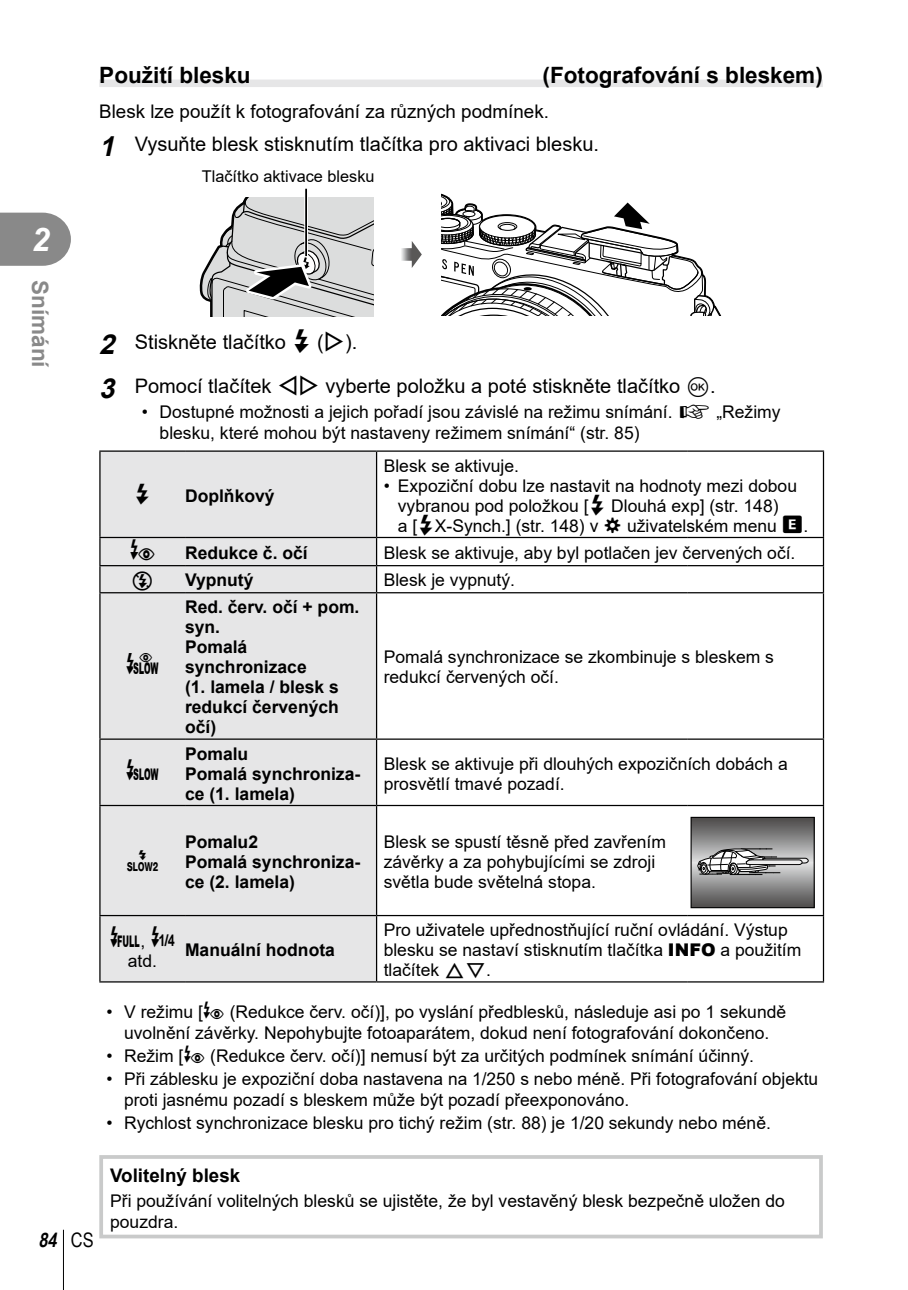
<style>
.page{position:relative;width:908px;height:1290px;background:#fff}
.page>*{position:absolute;margin:0;border:0;box-sizing:border-box;transform-origin:0 0}
.t1{font:italic 700 32.5px "Arial";color:#fff}
.t2{font:700 22.5px "Arial";color:#000}
.t3{font:700 22.5px "Arial";color:#898989}
.t4{font:21px "Olympus 28";color:#000}
.t5{font:21px "Olymp 13";color:#000}
.t6{font:20px/43.8px "Arial";color:#000}
.t7{font:italic 700 20px "Arial Narrow";color:#000}
.t8{font:18.75px "Arial";color:#000}
.t9{font:700 18.75px "Arial";color:#000}
.t10{font:17.5px/20px "Arial";color:#000}
.t11{font:700 17.5px/20px "Arial";color:#000}
.t12{font:17.5px "Olympus 1";color:#000}
.t13{font:16.25px "Arial";color:#000}
.s1{font-weight:700;font-style:italic;font-size:27.5px}
.s2{font-family:"Olympus 1"}
.s3{font-family:"olympus 15"}
.s4{font-family:"Olympus 7"}
.s5{font-family:"Olympus 37"}
.s6{font-family:"Olympus 28"}
.s7{font-weight:400;font-style:normal}
.s8{font-weight:900}
.s9{font-family:"Arial";font-size:17.5px}
</style>
<div class="page">
<svg style="left:0;top:213px;width:71px;height:53px;background:#939393"></svg>
<hr style="left:63px;top:1230px;width:1px;height:60px;background:#000">
<div style="left:99px;top:80px;width:723px;height:7px;background:#e6e6e7"></div>
<svg style="left:199px;top:197px;width:174px;height:119px;background:#c3c4c4"></svg>
<svg style="left:441px;top:193px;width:281px;height:123px"></svg>
<svg style="left:401px;top:241px;width:20px;height:27px"></svg>
<hr style="left:304px;top:189px;width:4px;height:67px;background:#fff">
<hr style="left:305px;top:189px;width:2px;height:67px;background:#000">
<div style="left:100px;top:452px;width:276px;height:529px;background:#e6e6e7"></div>
<hr style="left:99px;top:450px;width:86px;height:2px;background:#000">
<hr style="left:99px;top:452px;width:1px;height:85px;background:#000">
<hr style="left:185px;top:450px;width:191px;height:2px;background:#000">
<hr style="left:376px;top:450px;width:310px;height:2px;background:#000">
<hr style="left:376px;top:452px;width:1px;height:85px;background:#000">
<hr style="left:686px;top:450px;width:137px;height:2px;background:#000">
<hr style="left:822px;top:452px;width:1px;height:85px;background:#000">
<hr style="left:99px;top:537px;width:86px;height:1px;background:#000">
<hr style="left:185px;top:537px;width:191px;height:1px;background:#000">
<hr style="left:376px;top:537px;width:310px;height:1px;background:#000">
<hr style="left:686px;top:537px;width:137px;height:1px;background:#000">
<hr style="left:99px;top:565px;width:86px;height:1px;background:#000">
<svg style="left:99px;top:538px;width:1px;height:54px"></svg>
<hr style="left:185px;top:565px;width:191px;height:1px;background:#000">
<hr style="left:376px;top:565px;width:310px;height:1px;background:#000">
<svg style="left:376px;top:538px;width:1px;height:54px"></svg>
<hr style="left:686px;top:565px;width:137px;height:1px;background:#000">
<svg style="left:822px;top:538px;width:1px;height:54px"></svg>
<hr style="left:99px;top:592px;width:86px;height:1px;background:#000">
<hr style="left:99px;top:593px;width:1px;height:145px;background:#000">
<hr style="left:185px;top:592px;width:191px;height:1px;background:#000">
<hr style="left:376px;top:592px;width:310px;height:1px;background:#000">
<hr style="left:376px;top:593px;width:1px;height:145px;background:#000">
<hr style="left:686px;top:592px;width:137px;height:1px;background:#000">
<hr style="left:822px;top:593px;width:1px;height:145px;background:#000">
<hr style="left:99px;top:738px;width:86px;height:2px;background:#000">
<hr style="left:99px;top:740px;width:1px;height:65px;background:#000">
<hr style="left:185px;top:738px;width:191px;height:2px;background:#000">
<hr style="left:376px;top:738px;width:310px;height:2px;background:#000">
<hr style="left:376px;top:740px;width:1px;height:65px;background:#000">
<hr style="left:686px;top:738px;width:137px;height:2px;background:#000">
<hr style="left:822px;top:740px;width:1px;height:65px;background:#000">
<hr style="left:99px;top:805px;width:86px;height:1px;background:#000">
<hr style="left:99px;top:806px;width:1px;height:109px;background:#000">
<hr style="left:185px;top:805px;width:191px;height:1px;background:#000">
<hr style="left:376px;top:805px;width:310px;height:1px;background:#000">
<hr style="left:376px;top:806px;width:1px;height:109px;background:#000">
<hr style="left:686px;top:805px;width:137px;height:1px;background:#000">
<hr style="left:822px;top:806px;width:1px;height:109px;background:#000">
<hr style="left:99px;top:915px;width:86px;height:1px;background:#000">
<hr style="left:99px;top:916px;width:1px;height:65px;background:#000">
<hr style="left:185px;top:915px;width:191px;height:1px;background:#000">
<hr style="left:376px;top:915px;width:310px;height:1px;background:#000">
<hr style="left:376px;top:916px;width:1px;height:65px;background:#000">
<hr style="left:686px;top:915px;width:137px;height:1px;background:#000">
<hr style="left:822px;top:916px;width:1px;height:65px;background:#000">
<hr style="left:99px;top:981px;width:86px;height:1px;background:#000">
<hr style="left:185px;top:981px;width:191px;height:1px;background:#000">
<hr style="left:376px;top:981px;width:310px;height:1px;background:#000">
<hr style="left:686px;top:981px;width:137px;height:1px;background:#000">
<div style="left:691px;top:817px;width:123px;height:45px;background:linear-gradient(to bottom,#454342,#dadbdc)"></div>
<div style="left:691px;top:862px;width:123px;height:45px;background:linear-gradient(to bottom,#e1e3e3,#494847)"></div>
<div style="left:690px;top:817px;width:124px;height:91px;border:1px solid #000"></div>
<svg style="left:696px;top:848px;width:112px;height:30px;background:#9d9d9d"></svg>
<div style="left:99px;top:1155px;width:723px;height:83px;border:4px solid #c9caca"></div>
<h1 class="t1" style="left:32px;top:218px;width:20px">2</h1>
<p class="t3" style="left:56px;top:280px;width:89px;rotate:90deg">Snímání</p>
<p class="t2" style="left:99px;top:59px;width:153px">Použití blesku</p>
<p class="t2" style="left:542px;top:59px;width:282px">(Fotografování s bleskem)</p>
<p class="t8" style="left:99px;top:99px;width:451px">Blesk lze použít k fotografování za různých podmínek.</p>
<p class="t6" style="left:99px;top:122px;width:501px"><span class="s1">1</span> Vysuňte blesk stisknutím tlačítka pro aktivaci blesku.</p>
<p class="t13" style="left:202px;top:165px;width:174px">Tlačítko aktivace blesku</p>
<p class="t6" style="left:99px;top:320px;width:617px"><span class="s1">2</span> Stiskněte tlačítko <span class="s2">#</span> (<span class="s3">I</span>).<br><span class="s1">3</span> Pomocí tlačítek <span class="s3">HI</span> vyberte položku a poté stiskněte tlačítko <span class="s4">Q</span>.</p>
<p class="t10" style="left:159px;top:401px;width:622px;line-height:21px;text-indent:-18px">• Dostupné možnosti a jejich pořadí jsou závislé na režimu snímání. <span class="s2">g</span> „Režimy blesku, které mohou být nastaveny režimem snímání“ (str. 85)</p>
<p class="t12" style="left:134px;top:484px;width:19px">#</p>
<p class="t11" style="left:185px;top:486px;width:91px">Doplňkový</p>
<p class="t10" style="left:383px;top:455px;width:137px">Blesk se aktivuje.</p>
<p class="t10" style="left:397px;top:475px;width:411px;text-indent:-14px">• Expoziční dobu lze nastavit na hodnoty mezi dobou vybranou pod položkou [<span class="s2">#</span> Dlouhá exp] (str. 148)<br>a [<span class="s2">#</span>X-Synch.] (str. 148) v <span class="s5">G</span> uživatelském menu <span class="s6">b</span>.</p>
<p class="t4" style="left:129px;top:539px;width:28px">0</p>
<p class="t11" style="left:185px;top:543px;width:124px">Redukce č. očí</p>
<p class="t10" style="left:383px;top:542px;width:413px">Blesk se aktivuje, aby byl potlačen jev červených očí.</p>
<p class="t12" style="left:132px;top:569px;width:23px">$</p>
<p class="t11" style="left:185px;top:570px;width:70px">Vypnutý</p>
<p class="t10" style="left:383px;top:570px;width:133px">Blesk je vypnutý.</p>
<p class="t4" style="left:125px;top:653px;width:36px">1</p>
<p class="t4" style="left:125px;top:759px;width:36px">2</p>
<p class="t5" style="left:125px;top:845px;width:36px">M</p>
<p class="t11" style="left:185px;top:597px;width:176px">Red. červ. očí + pom. syn.<br>Pomalá synchronizace<br>(1. lamela / blesk s redukcí červených očí)</p>
<p class="t10" style="left:383px;top:647px;width:391px">Pomalá synchronizace se zkombinuje s bleskem s redukcí červených očí.</p>
<p class="t11" style="left:185px;top:743px;width:177px">Pomalu<br>Pomalá synchroniza&shy;ce (1. lamela)</p>
<p class="t10" style="left:383px;top:753px;width:405px">Blesk se aktivuje při dlouhých expozičních dobách a prosvětlí tmavé pozadí.</p>
<p class="t11" style="left:185px;top:832px;width:177px">Pomalu2<br>Pomalá synchroniza&shy;ce (2. lamela)</p>
<p class="t10" style="left:383px;top:831px;width:284px">Blesk se spustí těsně před zavřením závěrky a za pohybujícími se zdroji světla bude světelná stopa.</p>
<p class="t7" style="left:38px;top:1225px;width:57px">84 <span class="s7">CS</span></p>
<p class="t10" style="left:383px;top:920px;width:419px">Pro uživatele upřednostňující ruční ovládání. Výstup blesku se nastaví stisknutím tlačítka <span class="s8">INFO</span> a použitím tlačítek <span class="s3">FG</span>.</p>
<p class="t10" style="left:106px;top:1001px;width:681px;line-height:21px;text-align:center">• V režimu [<span class="s6">0</span> (Redukce červ. očí)], po vyslání předblesků, následuje asi po 1 sekundě uvolnění závěrky. Nepohybujte fotoaparátem, dokud není fotografování dokončeno.</p>
<p class="t10" style="left:106px;top:1045px;width:649px">• Režim [<span class="s6">0</span> (Redukce červ. očí)] nemusí být za určitých podmínek snímání účinný.</p>
<p class="t10" style="left:124px;top:1068px;width:695px;line-height:21px;text-indent:-18px">• Při záblesku je expoziční doba nastavena na 1/250 s nebo méně. Při fotografování objektu proti jasnému pozadí s bleskem může být pozadí přeexponováno.</p>
<p class="t10" style="left:106px;top:1113px;width:665px">• Rychlost synchronizace blesku pro tichý režim (str. 88) je 1/20 sekundy nebo méně.</p>
<p class="t9" style="left:110px;top:1162px;width:131px">Volitelný blesk</p>
<p class="t10" style="left:110px;top:1190px;width:676px;line-height:21px">Při používání volitelných blesků se ujistěte, že byl vestavěný blesk bezpečně uložen do pouzdra.</p>
<p class="t4" style="left:109px;top:926px;width:67px">3<span class="s9">,</span> 4</p>
<p class="t10" style="left:128px;top:950px;width:31px">atd.</p>
<p class="t11" style="left:185px;top:940px;width:151px">Manuální hodnota</p>
</div>
